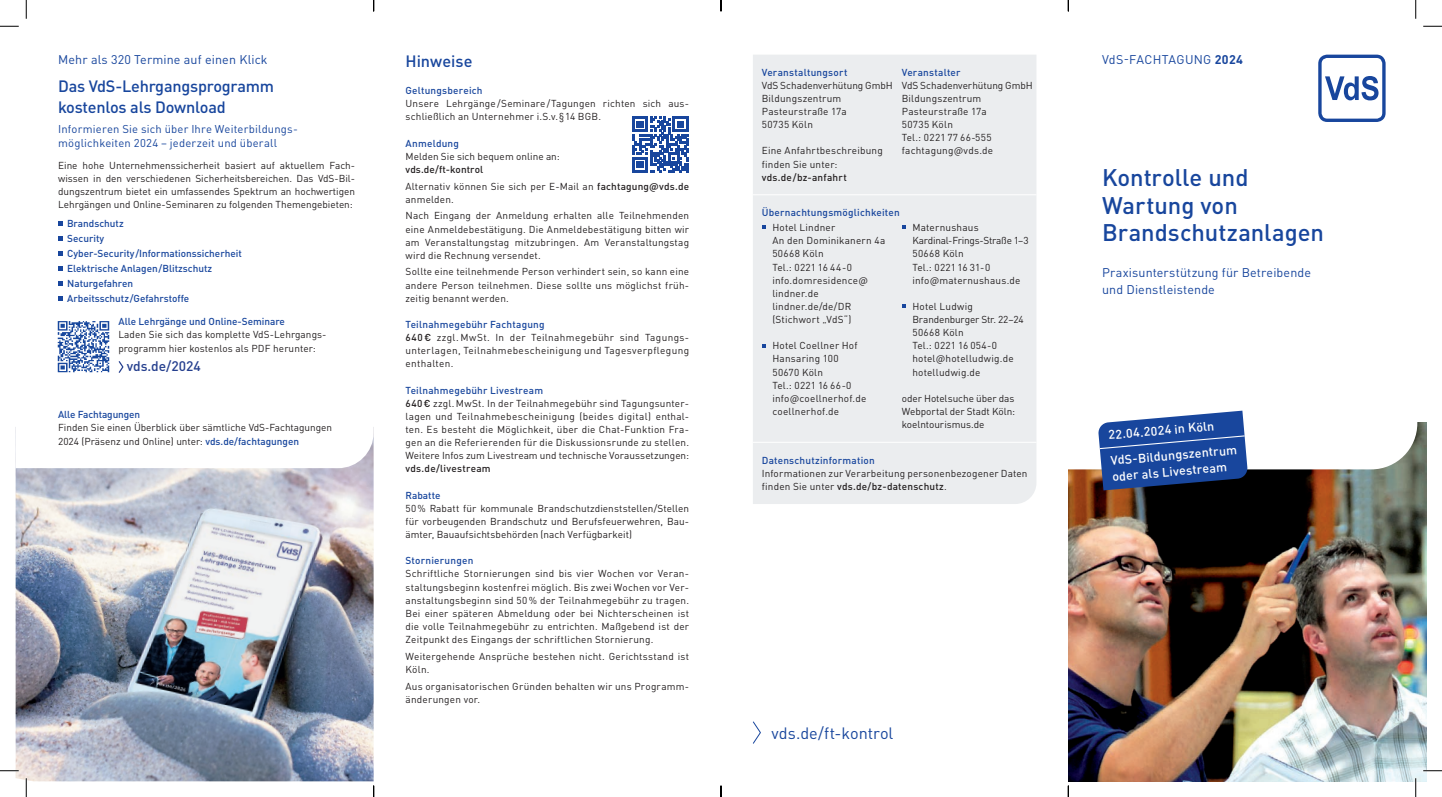
<style>
.page{position:relative;width:1442px;height:797px;background:#fff}
.page>*{position:absolute;margin:0;border:0;box-sizing:border-box;transform-origin:0 0}
.t1{font:500 23.75px/27.5px "DIN Pro";color:#18469d}
.t2{font:500 16.25px/20.6px "DIN Pro";letter-spacing:-.01em;color:#18469d}
.t3{font:16.25px "DIN Pro";color:#18469d}
.t4{font:500 13.75px "DIN Pro";letter-spacing:-.005em;color:#253f8e}
.t5{font:12.5px/17.5px "DIN Pro";letter-spacing:.01em;color:#18469d}
.t6{font:500 12.5px/25.9px "DIN Pro";color:#fff}
.t7{font:11.25px/13.5px "DIN Pro";letter-spacing:.015em;color:#18469d}
.t8{font:10px/13.1px "DIN Pro";letter-spacing:.02em;color:#231f20}
.t9{font:500 10px/15px "DIN Pro";color:#18469d}
.t10{font:500 10px "DIN Pro";letter-spacing:.02em;color:#18469d}
.t11{font:500 10px/16.6px "DIN Pro";letter-spacing:.02em;color:#231f20}
.t12{font:10px/13.1px "DIN Pro";color:#231f20}
.s1{font-weight:400}
.s2{font-weight:500;color:#18469d}
.s3{font-weight:500}
.s4{font-weight:700}
</style>
<div class="page">
<img style="left:16px;top:468px;width:357px;height:313px">
<img style="left:1068px;top:422px;width:358px;height:359px">
<svg style="left:1068px;top:16px;width:349px;height:453px"></svg>
<svg style="left:1318px;top:55px;width:67px;height:67px"></svg>
<svg style="left:1098px;top:410px;width:149px;height:80px;background:#32569c"></svg>
<svg style="left:753px;top:721px;width:8px;height:23px"></svg>
<div style="left:753px;top:55px;width:283px;height:449px;background:#ebedef"></div>
<svg style="left:901px;top:226px;width:4px;height:3px"></svg>
<svg style="left:901px;top:304px;width:4px;height:4px"></svg>
<svg style="left:761px;top:226px;width:4px;height:3px"></svg>
<svg style="left:761px;top:344px;width:4px;height:3px"></svg>
<hr style="left:753px;top:442px;width:283px;height:1px;background:#fff">
<hr style="left:753px;top:194px;width:283px;height:1px;background:#fff">
<svg style="left:632px;top:116px;width:56px;height:57px"></svg>
<svg style="left:58px;top:221px;width:4px;height:4px"></svg>
<svg style="left:58px;top:236px;width:4px;height:4px"></svg>
<svg style="left:58px;top:251px;width:4px;height:4px"></svg>
<svg style="left:58px;top:266px;width:4px;height:4px"></svg>
<svg style="left:58px;top:281px;width:4px;height:4px"></svg>
<svg style="left:58px;top:296px;width:4px;height:4px"></svg>
<svg style="left:118px;top:361px;width:6px;height:12px"></svg>
<img style="left:57px;top:321px;width:53px;height:52px">
<svg style="left:0;top:25px;width:19px;height:2px"></svg>
<svg style="left:1423px;top:25px;width:18px;height:2px"></svg>
<svg style="left:0;top:770px;width:19px;height:1px"></svg>
<svg style="left:1423px;top:770px;width:18px;height:1px"></svg>
<svg style="left:25px;top:0;width:2px;height:19px"></svg>
<svg style="left:25px;top:778px;width:2px;height:19px"></svg>
<svg style="left:1414px;top:0;width:2px;height:19px"></svg>
<svg style="left:1414px;top:778px;width:2px;height:19px"></svg>
<svg style="left:373px;top:785px;width:1px;height:12px"></svg>
<svg style="left:720px;top:0;width:2px;height:11px"></svg>
<svg style="left:720px;top:785px;width:2px;height:12px"></svg>
<svg style="left:1067px;top:0;width:2px;height:11px"></svg>
<svg style="left:1067px;top:785px;width:2px;height:12px"></svg>
<p class="t5" style="left:58px;top:50px;width:211px">Mehr als 320 Termine auf einen Klick</p>
<h2 class="t2" style="left:405px;top:49px;width:68px">Hinweise</h2>
<h2 class="t2" style="left:58px;top:74px;width:217px">Das VdS-Lehrgangsprogramm kostenlos als Download</h2>
<p class="t7" style="left:58px;top:121px;width:241px">Informieren Sie sich über Ihre Weiterbildungs&shy;möglichkeiten 2024 − jederzeit und überall</p>
<p class="t8" style="left:58px;top:157px;width:298px;text-align:justify">Eine hohe Unternehmenssicherheit basiert auf aktuellem Fach&shy;wissen in den verschiedenen Sicherheitsbereichen. Das VdS-Bil&shy;dungszentrum bietet ein umfassendes Spektrum an hochwertigen Lehrgängen und Online-Seminaren zu folgenden Themengebieten:</p>
<p class="t9" style="left:67px;top:214px;width:176px">Brandschutz<br>Security<br>Cyber-Security/Informationssicherheit<br>Elektrische Anlagen/Blitzschutz<br>Naturgefahren<br>Arbeitsschutz/Gefahrstoffe</p>
<p class="t9" style="left:118px;top:313px;width:168px">Alle Lehrgänge und Online-Seminare</p>
<p class="t8" style="left:118px;top:327px;width:210px">Laden Sie sich das komplette VdS-Lehrgangs&shy;programm hier kostenlos als PDF herunter:</p>
<p class="t10" style="left:405px;top:82px;width:79px">Geltungsbereich</p>
<p class="t8" style="left:405px;top:96px;width:285px">Unsere Lehrgänge /Seminare /Tagungen richten sich aus&shy;schließlich an Unternehmer i.S.v.§14 BGB.</p>
<p class="t10" style="left:405px;top:135px;width:55px">Anmeldung</p>
<p class="t8" style="left:405px;top:149px;width:156px">Melden Sie sich bequem online an:</p>
<p class="t11" style="left:405px;top:160px;width:285px">vds.de/ft-kontrol<br><span class="s1">Alternativ können Sie sich per E-Mail an</span> fachtagung@vds.de</p>
<p class="t8" style="left:405px;top:190px;width:285px;line-height:16.6px">anmelden.<br>Nach Eingang der Anmeldung erhalten alle Teilnehmenden</p>
<p class="t8" style="left:405px;top:221px;width:285px;text-align:justify">eine Anmeldebestätigung. Die Anmeldebestätigung bitten wir am Veranstaltungstag mitzubringen. Am Veranstaltungstag wird die Rechnung versendet.</p>
<p class="t8" style="left:405px;top:264px;width:285px;text-align:justify">Sollte eine teilnehmende Person verhindert sein, so kann eine andere Person teilnehmen. Diese sollte uns möglichst früh&shy;zeitig benannt werden.</p>
<p class="t8" style="left:405px;top:317px;width:285px"><span class="s2">Teilnahmegebühr Fachtagung<br></span><span class="s3">640€</span> zzgl. MwSt. In der Teilnahmegebühr sind Tagungs&shy;unterlagen, Teilnahmebescheinigung und Tagesverpflegung enthalten.</p>
<p class="t8" style="left:405px;top:382px;width:285px"><span class="s2">Teilnahmegebühr Livestream<br></span><span class="s3">640€</span> zzgl.MwSt. In der Teilnahmegebühr sind Tagungsunter&shy;lagen und Teilnahmebescheinigung (beides digital) enthal&shy;ten. Es besteht die Möglichkeit, über die Chat-Funktion Fra&shy;gen an die Referierenden für die Diskussionsrunde zu stellen.<br>Weitere Infos zum Livestream und technische Voraussetzungen:</p>
<p class="t11" style="left:405px;top:459px;width:87px">vds.de/livestream</p>
<p class="t9" style="left:405px;top:486px;width:36px">Rabatte</p>
<p class="t8" style="left:405px;top:500px;width:285px;text-align:justify">50% Rabatt für kommunale Brandschutzdienststellen/Stellen für vorbeugenden Brandschutz und Berufsfeuerwehren, Bau&shy;ämter, Bauaufsichtsbehörden (nach Verfügbarkeit)</p>
<p class="t10" style="left:405px;top:552px;width:69px">Stornierungen</p>
<p class="t8" style="left:405px;top:566px;width:285px;text-align:justify">Schriftliche Stornierungen sind bis vier Wochen vor Veran&shy;staltungsbeginn kostenfrei möglich. Bis zwei Wochen vor Ver&shy;anstaltungsbeginn sind 50% der Teilnahmegebühr zu tragen.<br>Bei einer späteren Abmeldung oder bei Nichterscheinen ist die volle Teilnahmegebühr zu entrichten. Maßgebend ist der Zeitpunkt des Eingangs der schriftlichen Stornierung.</p>
<p class="t8" style="left:405px;top:648px;width:285px">Weitergehende Ansprüche bestehen nicht. Gerichtsstand ist<br>Köln.</p>
<p class="t8" style="left:405px;top:678px;width:283px">Aus organisatorischen Gründen behalten wir uns Programm&shy;änderungen vor.</p>
<h3 class="t4" style="left:127px;top:354px;width:76px">vds.de/2024</h3>
<p class="t9" style="left:58px;top:406px;width:84px">Alle Fachtagungen</p>
<p class="t12" style="left:58px;top:420px;width:275px">Finden Sie einen Überblick über sämtliche VdS-Fachtagungen<br>2024 (Präsenz und Online) unter: <span class="s2">vds.de/fachtagungen</span></p>
<p class="t10" style="left:761px;top:64px;width:87px">Veranstaltungsort</p>
<p class="t8" style="left:761px;top:78px;width:133px">VdS Schadenverhütung GmbH<br>Bildungszentrum<br>Pasteurstraße 17a<br>50735 Köln</p>
<p class="t8" style="left:761px;top:143px;width:123px">Eine Anfahrtbeschreibung finden Sie unter:</p>
<p class="t11" style="left:761px;top:168px;width:87px">vds.de/bz-anfahrt</p>
<p class="t10" style="left:901px;top:64px;width:60px">Veranstalter</p>
<p class="t8" style="left:901px;top:78px;width:133px">VdS Schadenverhütung GmbH<br>Bildungszentrum<br>Pasteurstraße 17a<br>50735 Köln<br>Tel.: 0221 77 66-555 fachtagung@vds.de</p>
<p class="t10" style="left:761px;top:205px;width:140px">Übernachtungsmöglichkeiten</p>
<p class="t8" style="left:772px;top:220px;width:115px">Hotel Lindner<br>An den Dominikanern 4a<br>50668 Köln<br>Tel.: 0221 16 44-0 info.domresidence@ lindner.de lindner.de/de/DR (Stichwort „VdS“)</p>
<p class="t8" style="left:772px;top:338px;width:95px">Hotel Coellner Hof<br>Hansaring 100<br>50670 Köln<br>Tel.: 0221 16 66-0 info@coellnerhof.de coellnerhof.de</p>
<p class="t8" style="left:912px;top:220px;width:118px">Maternushaus<br>Kardinal-Frings-Straße 1–3<br>50668 Köln<br>Tel.: 0221 16 31-0 info@maternushaus.de</p>
<p class="t8" style="left:912px;top:299px;width:113px">Hotel Ludwig<br>Brandenburger Str. 22–24<br>50668 Köln<br>Tel.: 0221 16 054-0 hotel@hotelludwig.de hotelludwig.de</p>
<p class="t8" style="left:901px;top:390px;width:115px;text-align:justify">oder Hotelsuche über das Webportal der Stadt Köln: koelntourismus.de</p>
<p class="t10" style="left:761px;top:452px;width:114px">Datenschutzinformation</p>
<p class="t8" style="left:761px;top:466px;width:267px">Informationen zur Verarbeitung personenbezogener Daten finden Sie unter <span class="s3">vds.de/bz-datenschutz</span>.</p>
<p class="t5" style="left:1102px;top:50px;width:142px">VdS-FACHTAGUNG <span class="s4">2024</span></p>
<h1 class="t1" style="left:1102px;top:161px;width:223px">Kontrolle und<br>Wartung von<br>Brandschutzanlagen</h1>
<p class="t5" style="left:1102px;top:262px;width:211px">Praxisunterstützung für Betreibende und Dienstleistende</p>
<p class="t6" style="left:1107px;top:420px;width:128px;rotate:-5deg">22.04.2024 in Köln<br>VdS-Bildungszentrum</p>
<p class="t6" style="left:1111px;top:462px;width:117px;rotate:-5deg">oder als Livestream</p>
<h2 class="t3" style="left:771px;top:720px;width:123px">vds.de/ft-kontrol</h2>
</div>
